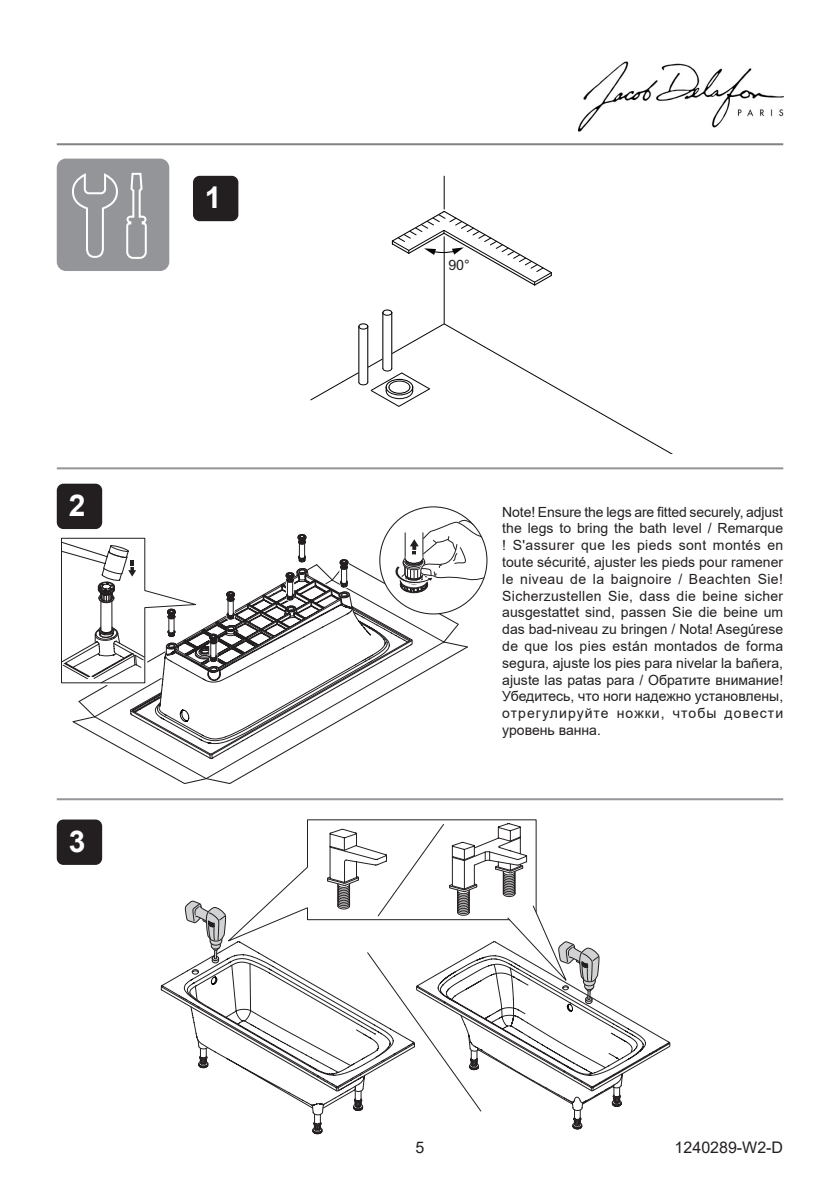
<style>
.page{position:relative;width:840px;height:1191px;background:#fff}
.page>*{position:absolute;margin:0;border:0;box-sizing:border-box;transform-origin:0 0}
._1_2_3{font:700 30px "Arial";color:#fff}
.t1{font:16px "Arial";color:#231f20}
.t2{font:14.2px "Arial";color:#231f20}
.Body_Justify{font:14px/16.8px "Arial";letter-spacing:.065em;color:#231f20;text-align:justify}
</style>
<div class="page">
<img style="left:578px;top:61px;width:204px;height:71px">
<hr style="left:57px;top:143px;width:725px;height:2px;background:#808285">
<div style="left:194px;top:177px;width:43px;height:43px;background:#231f20;border-radius:6px"></div>
<div style="left:193px;top:176px;width:45px;height:45px;border:2px solid #231f20;border-radius:6px"></div>
<div style="left:57px;top:159px;width:112px;height:112px;background:#939598;border-radius:9px"></div>
<svg style="left:72px;top:172px;width:75px;height:87px"></svg>
<hr style="left:443px;top:176px;width:1px;height:33px;background:#050504">
<svg style="left:310px;top:211px;width:363px;height:243px"></svg>
<div style="left:58px;top:485px;width:43px;height:43px;background:#231f20;border-radius:6px"></div>
<div style="left:57px;top:484px;width:45px;height:45px;border:2px solid #231f20;border-radius:6px"></div>
<svg style="left:61px;top:517px;width:425px;height:267px"></svg>
<hr style="left:57px;top:467px;width:725px;height:2px;background:#939598">
<hr style="left:57px;top:798px;width:725px;height:2px;background:#939598">
<div style="left:58px;top:820px;width:43px;height:44px;background:#231f20;border-radius:6px"></div>
<div style="left:57px;top:819px;width:45px;height:46px;border:2px solid #231f20;border-radius:6px"></div>
<svg style="left:161px;top:819px;width:509px;height:315px"></svg>
<p class="_1_2_3" style="left:69px;top:484px;width:18px">2</p>
<p class="_1_2_3" style="left:205px;top:176px;width:18px">1</p>
<p class="_1_2_3" style="left:69px;top:820px;width:18px">3</p>
<p class="t2" style="left:448px;top:255px;width:23px">90°</p>
<p class="Body_Justify" style="left:502px;top:503px;width:282px">Note! Ensure the legs are fitted securely, adjust the legs to bring the bath level / Remarque ! S'assurer que les pieds sont montés en toute sécurité, ajuster les pieds pour ramener le niveau de la baignoire / Beachten Sie!<br>Sicherzustellen Sie, dass die beine sicher ausgestattet sind, passen Sie die beine um das bad-niveau zu bringen / Nota! Asegúrese de que los pies están montados de forma segura, ajuste los pies para nivelar la bañera, ajuste las patas para / Обратите внимание!<br>Убедитесь, что ноги надежно установлены, отрегулируйте ножки, чтобы довести уровень ванна.</p>
<p class="t1" style="left:415px;top:1136px;width:10px">5</p>
<p class="t1" style="left:674px;top:1136px;width:110px">1240289-W2-D</p>
</div>
